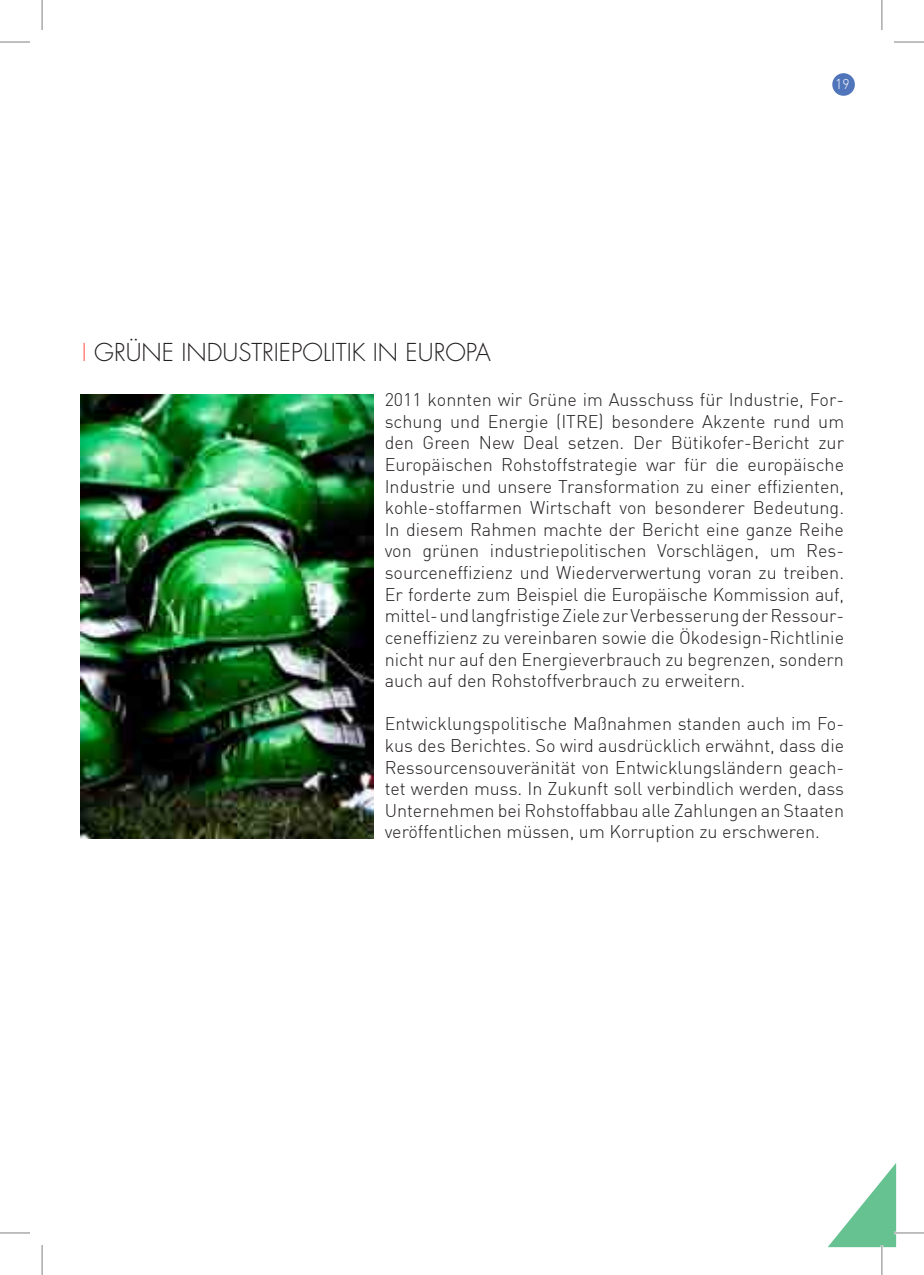
<style>
.page{position:relative;width:924px;height:1275px;background:#fff}
.page>*{position:absolute;margin:0;border:0;box-sizing:border-box;transform-origin:0 0}
.t1{font:300 24px "Futura Std";color:#231f20}
.t2{font:300 18px/21.6px "DIN";color:#231f20;text-align:justify}
.t3{font:300 14px "DIN";color:#fff}
.s1{color:#ff6056}
</style>
<div class="page">
<img style="left:80px;top:394px;width:293px;height:444px">
<div style="left:831px;top:73px;width:23px;height:23px;background:#5075ba;border-radius:50%"></div>
<svg style="left:828px;top:1164px;width:67px;height:83px"></svg>
<hr style="left:893px;top:1231px;width:30px;height:3px;background:#fff">
<hr style="left:880px;top:1245px;width:2px;height:30px;background:#fff">
<hr style="left:881px;top:0;width:1px;height:30px;background:#000">
<hr style="left:42px;top:0;width:1px;height:30px;background:#000">
<hr style="left:893px;top:42px;width:30px;height:1px;background:#000">
<hr style="left:0;top:42px;width:30px;height:1px;background:#000">
<hr style="left:893px;top:1232px;width:30px;height:1px;background:#000">
<hr style="left:0;top:1232px;width:30px;height:1px;background:#000">
<hr style="left:881px;top:1245px;width:1px;height:30px;background:#000">
<hr style="left:42px;top:1245px;width:1px;height:30px;background:#000">
<p class="t3" style="left:834px;top:75px;width:16px">19</p>
<h1 class="t1" style="left:82px;top:337px;width:410px"><span class="s1">I</span> GRÜNE INDUSTRIEPOLITIK IN EUROPA</h1>
<p class="t2" style="left:384px;top:389px;width:460px">2011 konnten wir Grüne im Ausschuss für Industrie, For&shy;schung und Energie (ITRE) besondere Akzente rund um den Green New Deal setzen. Der Bütikofer-Bericht zur Europäischen Rohstoffstrategie war für die europäische Industrie und unsere Transformation zu einer effizienten, kohle-stoffarmen Wirtschaft von besonderer Bedeutung.<br>In diesem Rahmen machte der Bericht eine ganze Reihe von grünen industriepolitischen Vorschlägen, um Res&shy;sourceneffizienz und Wiederverwertung voran zu treiben.<br>Er forderte zum Beispiel die Europäische Kommission auf, mittel- und langfristige Ziele zur Verbesserung der Ressour&shy;ceneffizienz zu vereinbaren sowie die Ökodesign-Richtlinie nicht nur auf den Energieverbrauch zu begrenzen, sondern auch auf den Rohstoffverbrauch zu erweitern.</p>
<p class="t2" style="left:384px;top:713px;width:460px">Entwicklungspolitische Maßnahmen standen auch im Fo&shy;kus des Berichtes. So wird ausdrücklich erwähnt, dass die Ressourcensouveränität von Entwicklungsländern geach&shy;tet werden muss. In Zukunft soll verbindlich werden, dass Unternehmen bei Rohstoffabbau alle Zahlungen an Staaten veröffentlichen müssen, um Korruption zu erschweren.</p>
</div>
